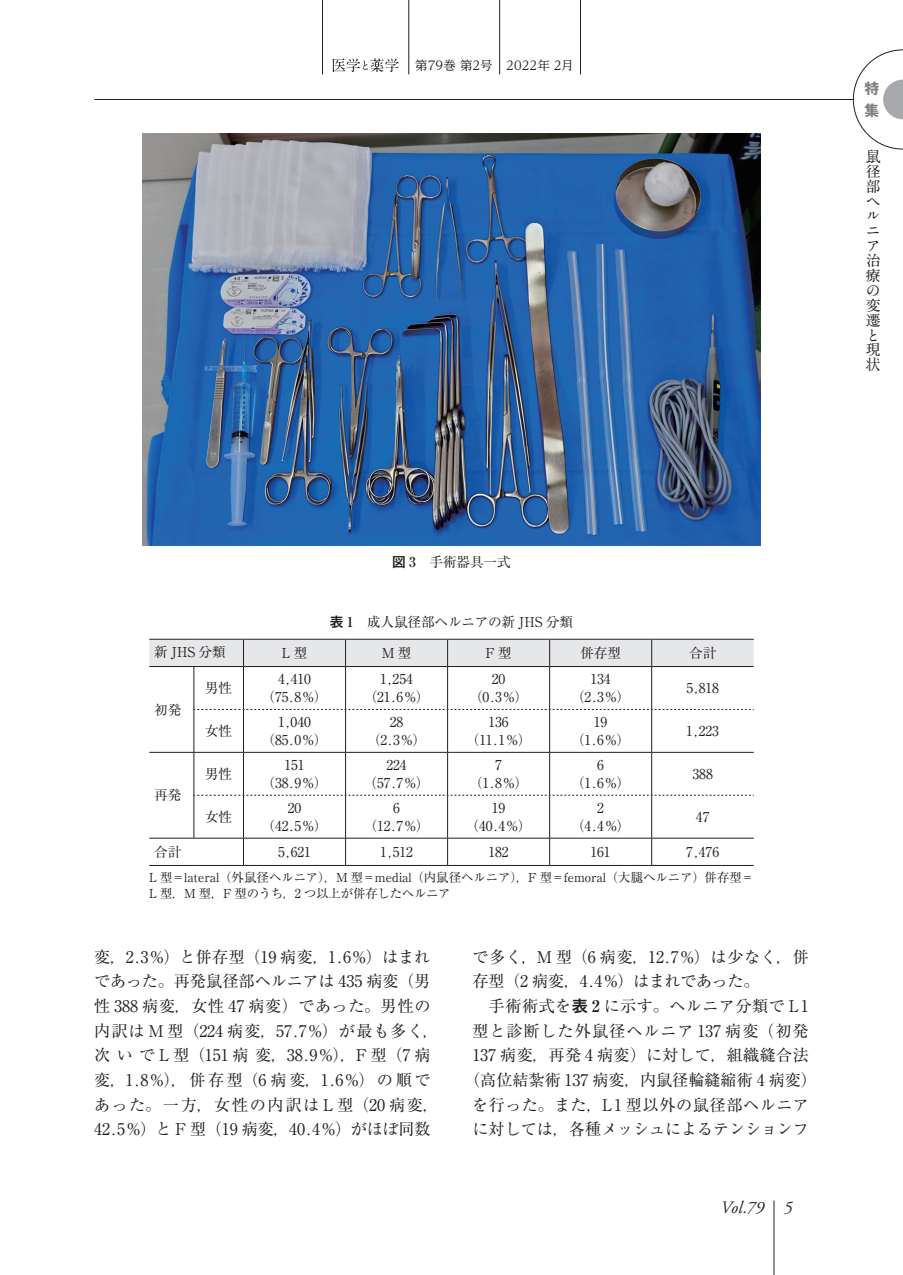
<style>
.page{position:relative;width:903px;height:1275px;background:#fff}
.page>*{position:absolute;margin:0;border:0;box-sizing:border-box;transform-origin:0 0}
.t1{font:italic 17.32px "Adobe Garamond Pro";color:#231f20}
.本文{font:16.1px/24.7px "Ryumin Pr 6 N";letter-spacing:.02em;color:#231f20}
.本文-2{font:16.1px/24.7px "Ryumin Pr 6 N";letter-spacing:-.01em;color:#231f20}
.本文-3{font:16.1px "Ryumin Pr 6 N";color:#231f20}
.本文-4{font:16.1px "Ryumin Pr 6 N";letter-spacing:.06em;color:#231f20}
.本文-5{font:16.1px "Ryumin Pr 6 N";letter-spacing:-.005em;color:#231f20}
.t2{font:700 14.88px/14.9px "A1 Mincho Std";color:#231f20}
.t3{font:700 14.88px/22.4px "Gothic MB101 Pr 6 N";color:#808285}
.図表{font:13.65px "Ryumin Pr 6 N";letter-spacing:-.005em;color:#231f20}
.図表_タイトル{font:13.65px "Ryumin Pr 6 N";letter-spacing:-.01em;color:#231f20}
.図表_キャプション{font:12.42px/16.1px "Ryumin Pr 6 N";color:#231f20}
.t4{font:12.42px "UD Reimin Pro";letter-spacing:.01em;color:#231f20}
.s1{font-family:"Hira Kaku Pro W6"}
.s2{font-weight:700}
</style>
<div class="page">
<hr style="left:322px;top:0;width:1px;height:74px;background:#231f20">
<hr style="left:408px;top:0;width:1px;height:74px;background:#231f20">
<hr style="left:499px;top:0;width:1px;height:74px;background:#231f20">
<hr style="left:580px;top:0;width:1px;height:74px;background:#231f20">
<hr style="left:774px;top:1200px;width:1px;height:75px;background:#231f20">
<svg style="left:94px;top:49px;width:809px;height:101px"></svg>
<svg style="left:883px;top:80px;width:20px;height:39px"></svg>
<div style="left:149px;top:639px;width:605px;height:27px;background:#e6e7e9"></div>
<hr style="left:149px;top:666px;width:45px;height:1px;background:#231f20">
<hr style="left:194px;top:666px;width:49px;height:1px;background:#231f20">
<hr style="left:194px;top:667px;width:1px;height:42px;background:#231f20">
<hr style="left:243px;top:666px;width:102px;height:1px;background:#231f20">
<hr style="left:243px;top:667px;width:1px;height:42px;background:#231f20">
<hr style="left:345px;top:666px;width:103px;height:1px;background:#231f20">
<hr style="left:345px;top:667px;width:1px;height:42px;background:#231f20">
<hr style="left:448px;top:666px;width:102px;height:1px;background:#231f20">
<hr style="left:447px;top:667px;width:1px;height:42px;background:#231f20">
<hr style="left:550px;top:666px;width:102px;height:1px;background:#231f20">
<hr style="left:549px;top:667px;width:1px;height:42px;background:#231f20">
<hr style="left:652px;top:666px;width:102px;height:1px;background:#231f20">
<hr style="left:651px;top:667px;width:1px;height:42px;background:#231f20">
<hr style="left:194px;top:709px;width:1px;height:43px;background:#231f20">
<hr style="left:243px;top:710px;width:1px;height:42px;background:#231f20">
<hr style="left:345px;top:710px;width:1px;height:42px;background:#231f20">
<hr style="left:447px;top:710px;width:1px;height:42px;background:#231f20">
<hr style="left:549px;top:710px;width:1px;height:42px;background:#231f20">
<hr style="left:651px;top:710px;width:1px;height:42px;background:#231f20">
<hr style="left:149px;top:752px;width:45px;height:1px;background:#231f20">
<hr style="left:194px;top:752px;width:49px;height:1px;background:#231f20">
<hr style="left:194px;top:753px;width:1px;height:42px;background:#231f20">
<hr style="left:243px;top:752px;width:102px;height:1px;background:#231f20">
<hr style="left:243px;top:753px;width:1px;height:42px;background:#231f20">
<hr style="left:345px;top:752px;width:103px;height:1px;background:#231f20">
<hr style="left:345px;top:753px;width:1px;height:42px;background:#231f20">
<hr style="left:448px;top:752px;width:102px;height:1px;background:#231f20">
<hr style="left:447px;top:753px;width:1px;height:42px;background:#231f20">
<hr style="left:550px;top:752px;width:102px;height:1px;background:#231f20">
<hr style="left:549px;top:753px;width:1px;height:42px;background:#231f20">
<hr style="left:652px;top:752px;width:102px;height:1px;background:#231f20">
<hr style="left:651px;top:753px;width:1px;height:42px;background:#231f20">
<hr style="left:194px;top:795px;width:1px;height:43px;background:#231f20">
<hr style="left:243px;top:795px;width:1px;height:43px;background:#231f20">
<hr style="left:345px;top:795px;width:1px;height:43px;background:#231f20">
<hr style="left:447px;top:795px;width:1px;height:43px;background:#231f20">
<hr style="left:549px;top:795px;width:1px;height:43px;background:#231f20">
<hr style="left:651px;top:795px;width:1px;height:43px;background:#231f20">
<hr style="left:149px;top:838px;width:45px;height:1px;background:#231f20">
<hr style="left:194px;top:838px;width:49px;height:1px;background:#231f20">
<hr style="left:243px;top:838px;width:102px;height:1px;background:#231f20">
<svg style="left:243px;top:838px;width:1px;height:27px"></svg>
<hr style="left:345px;top:838px;width:103px;height:1px;background:#231f20">
<svg style="left:345px;top:838px;width:1px;height:27px"></svg>
<hr style="left:448px;top:838px;width:102px;height:1px;background:#231f20">
<svg style="left:447px;top:838px;width:1px;height:27px"></svg>
<hr style="left:550px;top:838px;width:102px;height:1px;background:#231f20">
<svg style="left:549px;top:838px;width:1px;height:27px"></svg>
<hr style="left:652px;top:838px;width:102px;height:1px;background:#231f20">
<svg style="left:651px;top:838px;width:1px;height:27px"></svg>
<hr style="left:149px;top:865px;width:45px;height:1px;background:#231f20">
<hr style="left:194px;top:865px;width:49px;height:1px;background:#231f20">
<hr style="left:243px;top:865px;width:102px;height:1px;background:#231f20">
<hr style="left:345px;top:865px;width:103px;height:1px;background:#231f20">
<hr style="left:448px;top:865px;width:102px;height:1px;background:#231f20">
<hr style="left:550px;top:865px;width:102px;height:1px;background:#231f20">
<hr style="left:652px;top:865px;width:102px;height:1px;background:#231f20">
<svg style="left:194px;top:709px;width:560px;height:1px"></svg>
<svg style="left:194px;top:795px;width:560px;height:1px"></svg>
<img style="left:143px;top:134px;width:617px;height:412px">
<p class="t4" style="left:415px;top:56px;width:160px">第79巻 第2号 2022年 2月</p>
<p class="t3" style="left:864px;top:76px;width:16px">特集</p>
<p class="t2" style="left:866px;top:147px;width:16px">鼠径部ヘルニア治療の変遷と現状</p>
<p class="図表_タイトル" style="left:392px;top:551px;width:120px"><span class="s1">図</span> <span class="s2">3</span>　手術器具一式</p>
<p class="図表_タイトル" style="left:330px;top:611px;width:245px"><span class="s1">表</span> <span class="s2">1</span> 成人鼠径部ヘルニアの新 JHS 分類</p>
<p class="図表" style="left:154px;top:641px;width:73px">新 JHS 分類</p>
<p class="図表" style="left:282px;top:642px;width:27px">L型</p>
<p class="図表" style="left:382px;top:642px;width:31px">M型</p>
<p class="図表" style="left:485px;top:642px;width:28px">F型</p>
<p class="図表" style="left:580px;top:642px;width:42px">併存型</p>
<p class="図表" style="left:689px;top:642px;width:29px">合計</p>
<p class="図表" style="left:154px;top:699px;width:29px">初発</p>
<p class="図表" style="left:154px;top:785px;width:29px">再発</p>
<p class="図表" style="left:205px;top:677px;width:29px">男性</p>
<p class="図表" style="left:205px;top:720px;width:29px">女性</p>
<p class="図表" style="left:205px;top:763px;width:29px">男性</p>
<p class="図表" style="left:205px;top:806px;width:29px">女性</p>
<p class="図表" style="left:278px;top:669px;width:34px">4,410</p>
<p class="図表" style="left:262px;top:686px;width:67px">（75.8%）</p>
<p class="図表" style="left:278px;top:711px;width:34px">1,040</p>
<p class="図表" style="left:262px;top:729px;width:67px">（85.0%）</p>
<p class="図表" style="left:284px;top:754px;width:22px">151</p>
<p class="図表" style="left:262px;top:772px;width:67px">（38.9%）</p>
<p class="図表" style="left:288px;top:797px;width:15px">20</p>
<p class="図表" style="left:262px;top:815px;width:67px">（42.5%）</p>
<p class="図表" style="left:380px;top:669px;width:34px">1,254</p>
<p class="図表" style="left:364px;top:686px;width:67px">（21.6%）</p>
<p class="図表" style="left:492px;top:669px;width:15px">20</p>
<p class="図表" style="left:469px;top:686px;width:61px">（0.3%）</p>
<p class="図表" style="left:390px;top:711px;width:15px">28</p>
<p class="図表" style="left:367px;top:729px;width:61px">（2.3%）</p>
<p class="図表" style="left:488px;top:711px;width:22px">136</p>
<p class="図表" style="left:466px;top:729px;width:67px">（11.1%）</p>
<p class="図表" style="left:386px;top:754px;width:22px">224</p>
<p class="図表" style="left:364px;top:772px;width:67px">（57.7%）</p>
<p class="図表" style="left:495px;top:754px;width:8px">7</p>
<p class="図表" style="left:469px;top:772px;width:61px">（1.8%）</p>
<p class="図表" style="left:393px;top:797px;width:8px">6</p>
<p class="図表" style="left:364px;top:815px;width:67px">（12.7%）</p>
<p class="図表" style="left:492px;top:797px;width:15px">19</p>
<p class="図表" style="left:466px;top:815px;width:67px">（40.4%）</p>
<p class="図表" style="left:590px;top:669px;width:22px">134</p>
<p class="図表" style="left:571px;top:686px;width:61px">（2.3%）</p>
<p class="図表" style="left:594px;top:711px;width:15px">19</p>
<p class="図表" style="left:571px;top:729px;width:61px">（1.6%）</p>
<p class="図表" style="left:597px;top:754px;width:8px">6</p>
<p class="図表" style="left:571px;top:772px;width:61px">（1.6%）</p>
<p class="図表" style="left:597px;top:797px;width:8px">2</p>
<p class="図表" style="left:571px;top:815px;width:61px">（4.4%）</p>
<p class="図表" style="left:686px;top:677px;width:34px">5,818</p>
<p class="図表" style="left:686px;top:720px;width:34px">1,223</p>
<p class="図表" style="left:692px;top:763px;width:22px">388</p>
<p class="図表" style="left:696px;top:806px;width:15px">47</p>
<p class="図表" style="left:154px;top:841px;width:29px">合計</p>
<p class="図表" style="left:278px;top:841px;width:34px">5,621</p>
<p class="図表" style="left:380px;top:841px;width:34px">1,512</p>
<p class="図表" style="left:488px;top:841px;width:22px">182</p>
<p class="図表" style="left:590px;top:841px;width:22px">161</p>
<p class="図表" style="left:686px;top:841px;width:34px">7,476</p>
<p class="図表_キャプション" style="left:149px;top:868px;width:606px">L 型＝lateral（外鼠径ヘルニア），M 型＝medial（内鼠径ヘルニア），F 型＝femoral（大腿ヘルニア）併存型＝<br>L 型，M 型，F 型のうち，2 つ以上が併存したヘルニア</p>
<p class="本文" style="left:94px;top:943px;width:346px">変，2.3%）と併存型（19 病変，1.6%）はまれであった。再発鼠径部ヘルニアは 435 病変（男性 388 病変，女性 47 病変）であった。男性の内訳は M 型（224 病変，57.7%）が最も多く，次いで L 型（151 病変，38.9%），F 型（7 病変，1.8%），併存型（6 病変，1.6%）の順であった。一方，女性の内訳は L 型（20 病変，<br>42.5%）と F 型（19 病変，40.4%）がほぼ同数</p>
<p class="本文-2" style="left:472px;top:943px;width:338px">で多く，M 型（6 病変，12.7%）は少なく，併存型（2 病変，4.4%）はまれであった。</p>
<p class="本文" style="left:489px;top:993px;width:322px">手術術式を<span class="s1">表</span> <span class="s2">2</span> に示す。ヘルニア分類で L1</p>
<p class="本文-4" style="left:472px;top:1018px;width:338px">型と診断した外鼠径ヘルニア 137 病変（初発</p>
<p class="本文" style="left:472px;top:1042px;width:338px">137 病変，再発 4 病変）に対して，組織縫合法</p>
<p class="本文-3" style="left:464px;top:1067px;width:354px">（高位結紮術 137 病変，内鼠径輪縫縮術 4 病変）</p>
<p class="本文" style="left:472px;top:1091px;width:338px">を行った。また，L1 型以外の鼠径部ヘルニア</p>
<p class="本文-5" style="left:472px;top:1117px;width:338px">に対しては，各種メッシュによるテンションフ</p>
<p class="t1" style="left:721px;top:1197px;width:45px">Vol.79</p>
<p class="t1" style="left:784px;top:1197px;width:10px">5</p>
</div>
